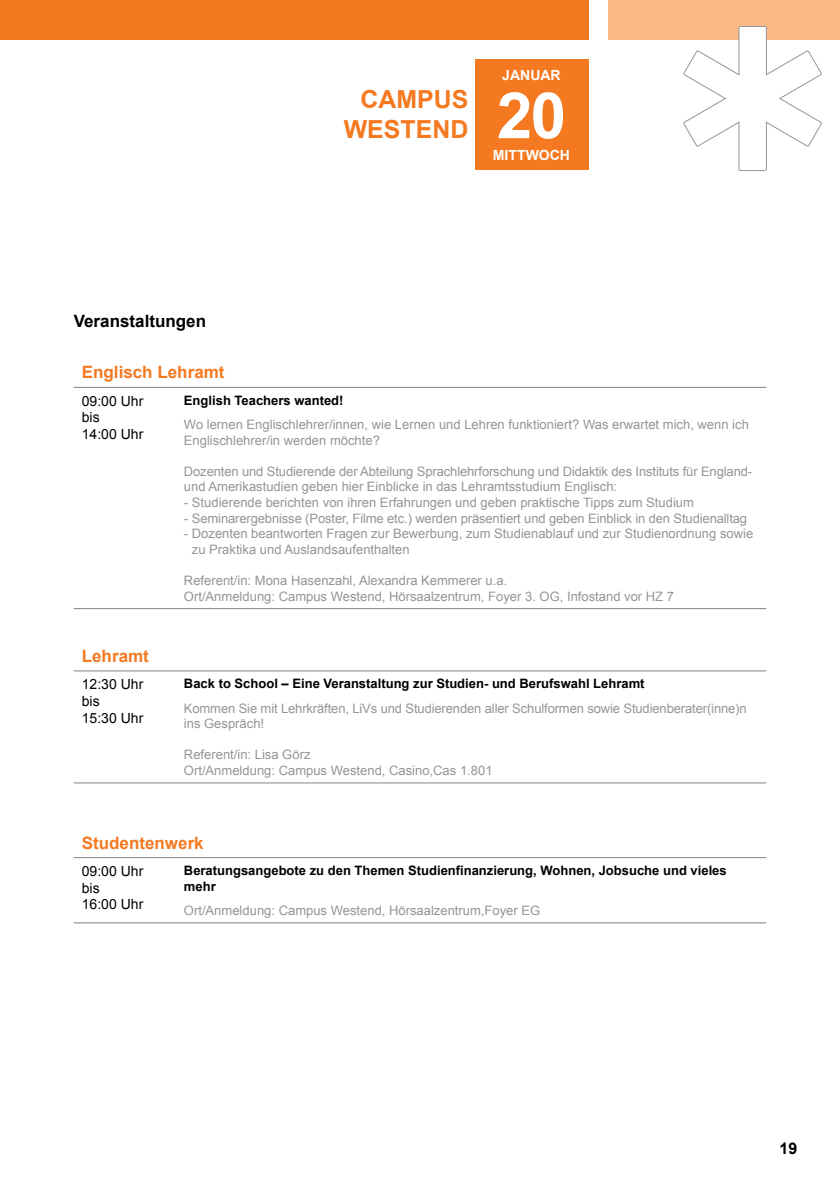
<style>
.page{position:relative;width:840px;height:1191px;background:#fff}
.page>*{position:absolute;margin:0;border:0;box-sizing:border-box;transform-origin:0 0}
.t1{font:700 64px "Arial";color:#fff}
.t2{font:700 24.8px/29.8px "Arial";color:#f47920}
.t3{font:700 17px "Arial";color:#f47920}
.t4{font:700 17px "Arial";color:#000}
.t5{font:700 16px "Arial";color:#000}
.t6{font:14px/16.8px "Arial";color:#000}
.t7{font:700 14px "Arial";color:#fff}
.t8{font:13px/15.6px "Arial";color:#939598}
.t9{font:700 13px/15.6px "Arial";color:#000}
</style>
<div class="page">
<div style="left:607px;top:0;width:232px;height:40px;background:#fbb785"></div>
<div style="left:0;top:0;width:587px;height:40px;background:#f47920"></div>
<hr style="left:74px;top:608px;width:102px;height:1px;background:#808285">
<hr style="left:176px;top:608px;width:589px;height:1px;background:#808285">
<hr style="left:74px;top:387px;width:102px;height:1px;background:#808285">
<hr style="left:176px;top:387px;width:589px;height:1px;background:#808285">
<hr style="left:74px;top:782px;width:102px;height:1px;background:#808285">
<hr style="left:176px;top:782px;width:589px;height:1px;background:#808285">
<hr style="left:74px;top:670px;width:102px;height:1px;background:#808285">
<hr style="left:176px;top:670px;width:589px;height:1px;background:#808285">
<hr style="left:74px;top:922px;width:102px;height:1px;background:#808285">
<hr style="left:176px;top:922px;width:589px;height:1px;background:#808285">
<hr style="left:74px;top:857px;width:102px;height:1px;background:#808285">
<hr style="left:176px;top:857px;width:589px;height:1px;background:#808285">
<svg style="left:683px;top:26px;width:139px;height:145px"></svg>
<div style="left:474px;top:60px;width:113px;height:110px;background:#f47920"></div>
<h2 class="t2" style="left:343px;top:85px;width:54px;text-indent:17px">Campus<br>Westend</h2>
<p class="t7" style="left:502px;top:66px;width:60px">JANUAR</p>
<h1 class="t1" style="left:496px;top:73px;width:71px">20</h1>
<p class="t7" style="left:492px;top:146px;width:78px">MITTWOCH</p>
<h3 class="t4" style="left:74px;top:310px;width:134px">Veranstaltungen</h3>
<h3 class="t3" style="left:82px;top:361px;width:144px">Englisch Lehramt</h3>
<p class="t6" style="left:82px;top:392px;width:63px">09:00 Uhr bis<br>14:00 Uhr</p>
<p class="t9" style="left:184px;top:393px;width:161px">English Teachers wanted!</p>
<p class="t8" style="left:184px;top:417px;width:566px">Wo lernen Englischlehrer/innen, wie Lernen und Lehren funktioniert? Was erwartet mich, wenn ich<br>Englischlehrer/in werden möchte?</p>
<p class="t8" style="left:184px;top:463px;width:569px">Dozenten und Studierende der Abteilung Sprachlehrforschung und Didaktik des Instituts für England&shy;und Amerikastudien geben hier Einblicke in das Lehramtsstudium Englisch:</p>
<p class="t8" style="left:184px;top:495px;width:511px">- Studierende berichten von ihren Erfahrungen und geben praktische Tipps zum Studium</p>
<p class="t8" style="left:184px;top:510px;width:564px">- Seminarergebnisse (Poster, Filme etc.) werden präsentiert und geben Einblick in den Studienalltag</p>
<p class="t8" style="left:192px;top:526px;width:562px;text-indent:-8px">- Dozenten beantworten Fragen zur Bewerbung, zum Studienablauf und zur Studienordnung sowie zu Praktika und Auslandsaufenthalten</p>
<p class="t8" style="left:184px;top:573px;width:491px">Referent/in: Mona Hasenzahl, Alexandra Kemmerer u.a.<br>Ort/Anmeldung: Campus Westend, Hörsaalzentrum, Foyer 3. OG, Infostand vor HZ 7</p>
<h3 class="t3" style="left:82px;top:644px;width:69px">Lehramt</h3>
<p class="t6" style="left:82px;top:676px;width:63px">12:30 Uhr bis<br>15:30 Uhr</p>
<p class="t9" style="left:184px;top:676px;width:462px">Back to School – Eine Veranstaltung zur Studien- und Berufswahl Lehramt</p>
<p class="t8" style="left:184px;top:700px;width:564px">Kommen Sie mit Lehrkräften, LiVs und Studierenden aller Schulformen sowie Studienberater(inne)n ins Gespräch!</p>
<p class="t8" style="left:184px;top:747px;width:310px">Referent/in: Lisa Görz<br>Ort/Anmeldung: Campus Westend, Casino,Cas 1.801</p>
<h3 class="t3" style="left:82px;top:831px;width:123px">Studentenwerk</h3>
<p class="t6" style="left:82px;top:862px;width:63px">09:00 Uhr bis<br>16:00 Uhr</p>
<p class="t9" style="left:184px;top:863px;width:544px">Beratungsangebote zu den Themen Studienfinanzierung, Wohnen, Jobsuche und vieles mehr</p>
<p class="t8" style="left:184px;top:902px;width:357px">Ort/Anmeldung: Campus Westend, Hörsaalzentrum,Foyer EG</p>
<p class="t5" style="left:779px;top:1137px;width:19px">19</p>
</div>
